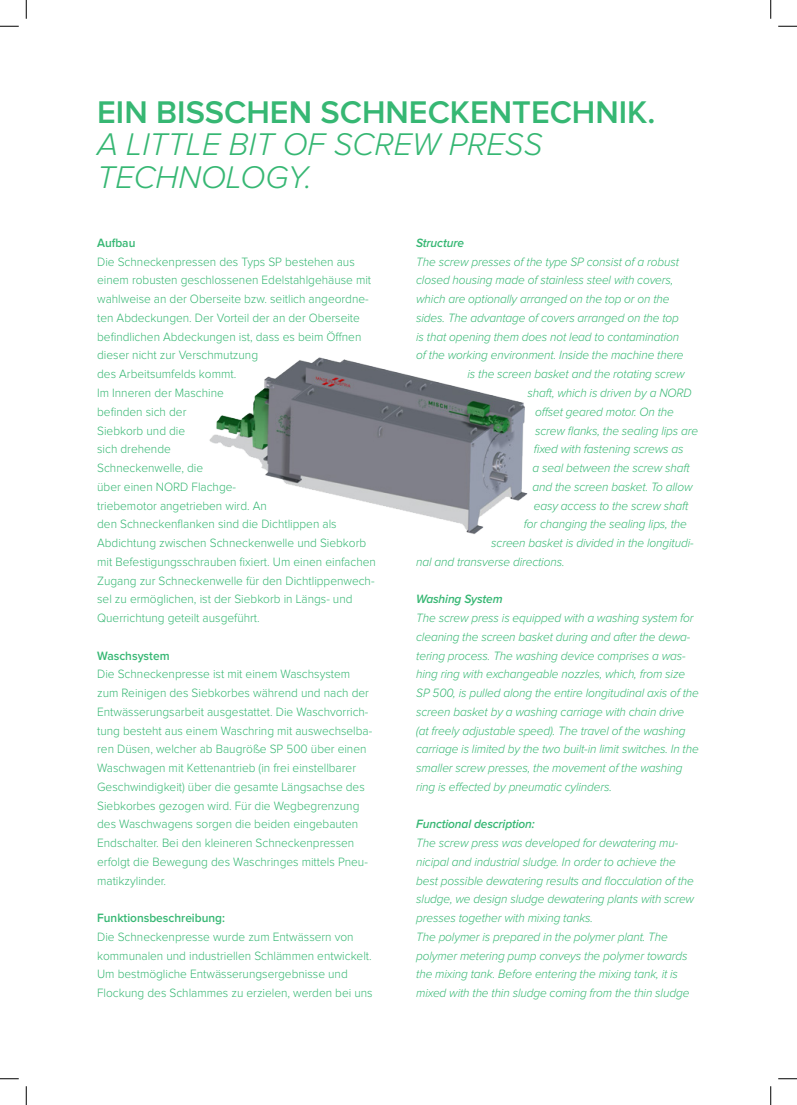
<style>
.page{position:relative;width:797px;height:1105px;background:#fff}
.page>*{position:absolute;margin:0;border:0;box-sizing:border-box;transform-origin:0 0}
.t1{font:italic 300 32.5px/32.5px "Proxima Nova";color:#36b773}
.t2{font:600 32.5px "Proxima Nova";color:#36b773}
.t3{font:italic 300 12.5px/18.8px "Proxima Nova";letter-spacing:-.01em;color:#36b773;scale:.95 1}
.t4{font:300 12.5px/18.8px "Proxima Nova";color:#36b773;scale:.95 1}
.t5{font:italic 600 12.5px "Proxima Nova";letter-spacing:-.01em;color:#36b773;scale:.95 1}
.t6{font:600 12.5px "Proxima Nova";color:#36b773;scale:.95 1}
</style>
<div class="page">
<img style="left:209px;top:357px;width:319px;height:177px">
<svg style="left:0;top:25px;width:19px;height:2px"></svg>
<svg style="left:778px;top:25px;width:19px;height:2px"></svg>
<svg style="left:0;top:1078px;width:19px;height:1px"></svg>
<svg style="left:778px;top:1078px;width:19px;height:1px"></svg>
<svg style="left:25px;top:0;width:2px;height:19px"></svg>
<svg style="left:25px;top:1086px;width:2px;height:19px"></svg>
<svg style="left:770px;top:0;width:1px;height:19px"></svg>
<svg style="left:770px;top:1086px;width:1px;height:19px"></svg>
<h1 class="t2" style="left:97px;top:97px;width:560px">EIN BISSCHEN SCHNECKENTECHNIK.</h1>
<h1 class="t1" style="left:97px;top:130px;width:447px">A LITTLE BIT OF SCREW PRESS<br>TECHNOLOGY.</h1>
<p class="t6" style="left:97px;top:237px;width:42px">Aufbau</p>
<p class="t4" style="left:97px;top:253px;width:295px">Die Schneckenpressen des Typs SP bestehen aus einem robusten geschlossenen Edelstahlgehäuse mit wahlweise an der Oberseite bzw. seitlich angeordne&shy;ten Abdeckungen. Der Vorteil der an der Oberseite befindlichen Abdeckungen ist, dass es beim Öffnen dieser nicht zur Verschmutzung<br>des Arbeitsumfelds kommt.<br>Im Inneren der Maschine<br>befinden sich der<br>Siebkorb und die<br>sich drehende<br>Schneckenwelle, die<br>über einen NORD Flachge-<br>triebemotor angetrieben wird. An<br>den Schneckenflanken sind die Dichtlippen als Abdichtung zwischen Schneckenwelle und Siebkorb mit Befestigungsschrauben fixiert. Um einen einfachen Zugang zur Schneckenwelle für den Dichtlippenwech&shy;sel zu ermöglichen, ist der Siebkorb in Längs- und Querrichtung geteilt ausgeführt.</p>
<p class="t6" style="left:97px;top:650px;width:78px">Waschsystem</p>
<p class="t4" style="left:97px;top:665px;width:291px">Die Schneckenpresse ist mit einem Waschsystem zum Reinigen des Siebkorbes während und nach der Entwässerungsarbeit ausgestattet. Die Waschvorrich&shy;tung besteht aus einem Waschring mit auswechselba&shy;ren Düsen, welcher ab Baugröße SP 500 über einen Waschwagen mit Kettenantrieb (in frei einstellbarer Geschwindigkeit) über die gesamte Längsachse des Siebkorbes gezogen wird. Für die Wegbegrenzung des Waschwagens sorgen die beiden eingebauten Endschalter. Bei den kleineren Schneckenpressen erfolgt die Bewegung des Waschringes mittels Pneu&shy;matikzylinder.</p>
<p class="t6" style="left:97px;top:912px;width:136px">Funktionsbeschreibung:</p>
<p class="t4" style="left:97px;top:928px;width:291px">Die Schneckenpresse wurde zum Entwässern von kommunalen und industriellen Schlämmen entwickelt.<br>Um bestmögliche Entwässerungsergebnisse und Flockung des Schlammes zu erzielen, werden bei uns</p>
<p class="t5" style="left:416px;top:237px;width:52px">Structure</p>
<p class="t3" style="left:416px;top:253px;width:278px">The screw presses of the type SP consist of a robust</p>
<p class="t3" style="left:416px;top:271px;width:272px">closed housing made of stainless steel with covers,</p>
<p class="t3" style="left:416px;top:290px;width:268px">which are optionally arranged on the top or on the</p>
<p class="t3" style="left:416px;top:309px;width:278px">sides. The advantage of covers arranged on the top</p>
<p class="t3" style="left:416px;top:328px;width:278px">is that opening them does not lead to contamination</p>
<p class="t3" style="left:416px;top:346px;width:283px">of the working environment. Inside the machine there</p>
<p class="t3" style="left:467px;top:365px;width:230px">is the screen basket and the rotating screw</p>
<p class="t3" style="left:527px;top:384px;width:174px">shaft, which is driven by a NORD</p>
<p class="t3" style="left:535px;top:403px;width:148px">offset geared motor. On the</p>
<p class="t3" style="left:535px;top:421px;width:173px">screw flanks, the sealing lips are</p>
<p class="t3" style="left:534px;top:440px;width:159px">fixed with fastening screws as</p>
<p class="t3" style="left:532px;top:459px;width:167px">a seal between the screw shaft</p>
<p class="t3" style="left:532px;top:478px;width:170px">and the screen basket. To allow</p>
<p class="t3" style="left:534px;top:496px;width:164px">easy access to the screw shaft</p>
<p class="t3" style="left:524px;top:515px;width:173px">for changing the sealing lips, the</p>
<p class="t3" style="left:491px;top:534px;width:215px">screen basket is divided in the longitudi-</p>
<p class="t3" style="left:416px;top:553px;width:158px">nal and transverse directions.</p>
<p class="t5" style="left:416px;top:593px;width:92px">Washing System</p>
<p class="t3" style="left:416px;top:609px;width:299px">The screw press is equipped with a washing system for cleaning the screen basket during and after the dewa&shy;tering process. The washing device comprises a was&shy;hing ring with exchangeable nozzles, which, from size SP 500, is pulled along the entire longitudinal axis of the screen basket by a washing carriage with chain drive (at freely adjustable speed). The travel of the washing carriage is limited by the two built-in limit switches. In the smaller screw presses, the movement of the washing ring is effected by pneumatic cylinders.</p>
<p class="t5" style="left:416px;top:818px;width:126px">Functional description:</p>
<p class="t3" style="left:416px;top:834px;width:294px">The screw press was developed for dewatering mu&shy;nicipal and industrial sludge. In order to achieve the best possible dewatering results and flocculation of the sludge, we design sludge dewatering plants with screw presses together with mixing tanks.<br>The polymer is prepared in the polymer plant. The polymer metering pump conveys the polymer towards the mixing tank. Before entering the mixing tank, it is mixed with the thin sludge coming from the thin sludge</p>
</div>
